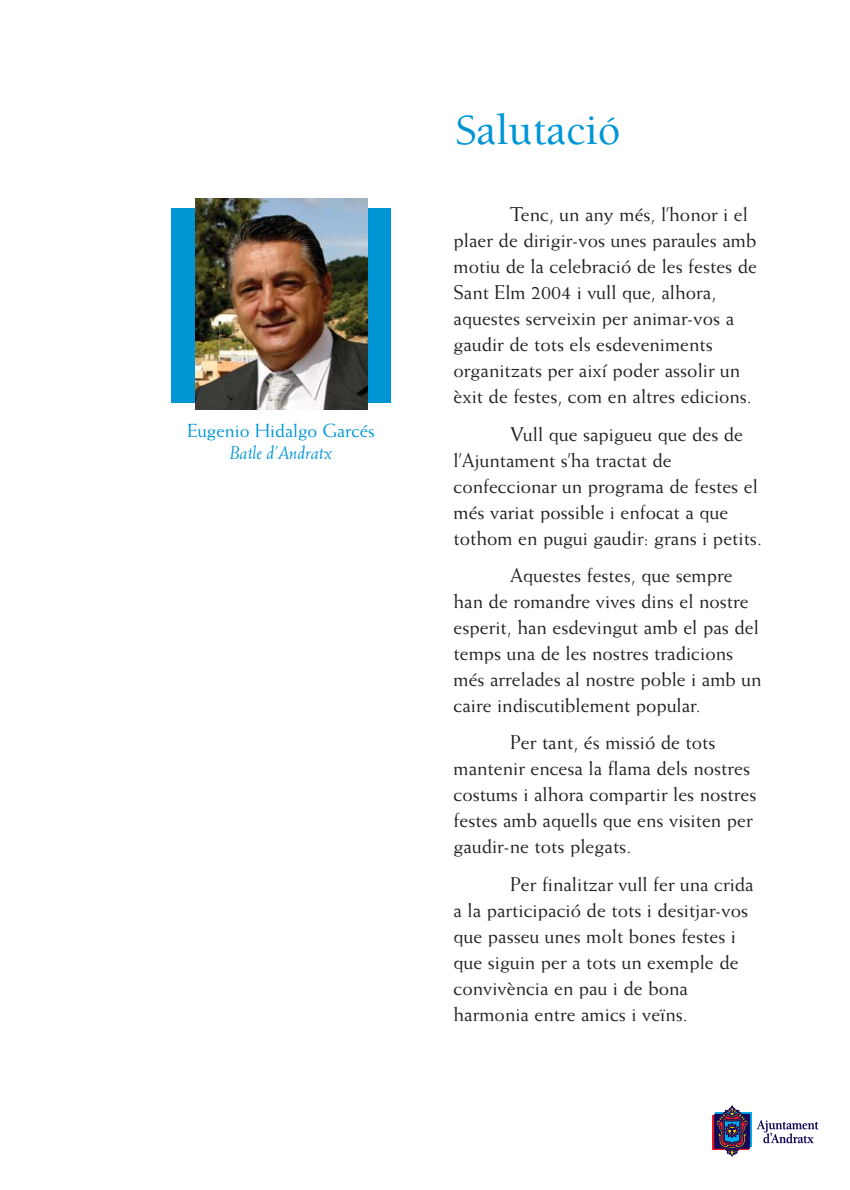
<style>
.page{position:relative;width:850px;height:1190px;background:#fff}
.page>*{position:absolute;margin:0;border:0;box-sizing:border-box;transform-origin:0 0}
.t1{font:500 44px "Berkeley";color:#0096d6}
.t2{font:20px/26px "Weiss";color:#231f20}
.t3{font:19px "Weiss";color:#0096d6}
.t4{font:italic 19px "Weiss";color:#0096d6}
</style>
<div class="page">
<div style="left:713px;top:1115px;width:36px;height:35px;background:#ed1c24"></div>
<div style="left:715px;top:1113px;width:36px;height:34px;background:#0296d9"></div>
<svg style="left:714px;top:1105px;width:36px;height:52px"></svg>
<svg style="left:757px;top:1120px;width:62px;height:23px"></svg>
<div style="left:171px;top:208px;width:220px;height:195px;background:#0096d6"></div>
<img style="left:195px;top:198px;width:173px;height:212px">
<p class="t3" style="left:188px;top:423px;width:189px">Eugenio Hidalgo Garcés</p>
<p class="t4" style="left:230px;top:445px;width:104px">Batle d’Andratx</p>
<h1 class="t1" style="left:455px;top:113px;width:167px">Salutació</h1>
<p class="t2" style="left:454px;top:203px;width:305px;text-indent:57px">Tenc, un any més, l’honor i el plaer de dirigir-vos unes paraules amb motiu de la celebració de les festes de Sant Elm 2004 i vull que, alhora, aquestes serveixin per animar-vos a gaudir de tots els esdeveniments organitzats per així poder assolir un èxit de festes, com en altres edicions.</p>
<p class="t2" style="left:454px;top:422px;width:310px;text-indent:57px">Vull que sapigueu que des de l’Ajuntament s’ha tractat de confeccionar un programa de festes el més variat possible i enfocat a que tothom en pugui gaudir: grans i petits.</p>
<p class="t2" style="left:454px;top:564px;width:309px;text-indent:57px">Aquestes festes, que sempre han de romandre vives dins el nostre esperit, han esdevingut amb el pas del temps una de les nostres tradicions més arrelades al nostre poble i amb un caire indiscutiblement popular.</p>
<p class="t2" style="left:454px;top:731px;width:304px;text-indent:57px">Per tant, és missió de tots mantenir encesa la flama dels nostres costums i alhora compartir les nostres festes amb aquells que ens visiten per gaudir-ne tots plegats.</p>
<p class="t2" style="left:454px;top:872px;width:302px;text-indent:57px">Per finalitzar vull fer una crida a la participació de tots i desitjar-vos que passeu unes molt bones festes i que siguin per a tots un exemple de convivència en pau i de bona harmonia entre amics i veïns.</p>
</div>
